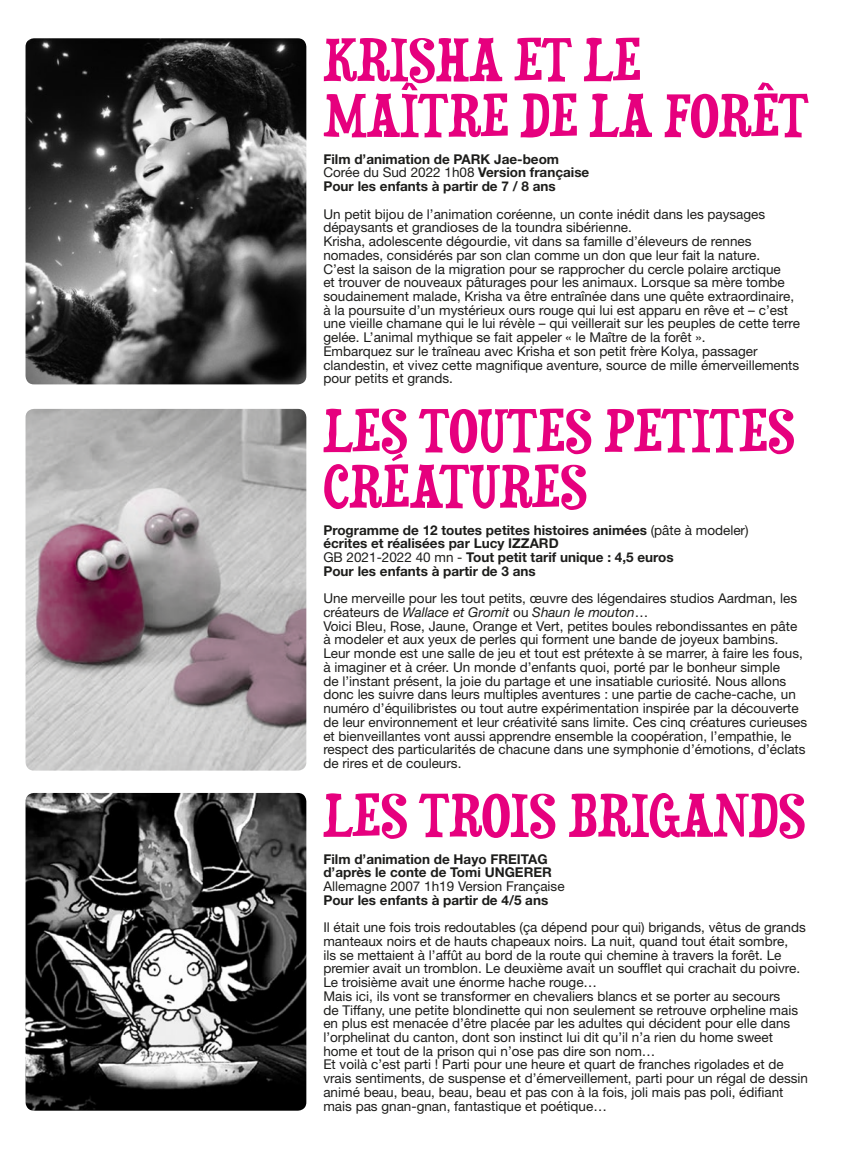
<style>
.page{position:relative;width:851px;height:1149px;background:#fff}
.page>*{position:absolute;margin:0;border:0;box-sizing:border-box;transform-origin:0 0}
.t1{font:54px/55.8px "Duality";color:#e6007e}
.t2{font:13.5px/13.6px "Helvetica Neue LT Std";color:#1d1d1b}
.t3{font:700 13.5px/13.6px "Helvetica Neue LT Std";color:#1d1d1b}
.s1{font-weight:400}
.s2{font-style:italic}
</style>
<div class="page">
<img style="left:26px;top:38px;width:280px;height:346px">
<img style="left:26px;top:409px;width:280px;height:361px">
<img style="left:26px;top:792px;width:280px;height:318px">
<h1 class="t1" style="left:323px;top:31px;width:486px">KRISHA ET LE<br>MAÎTRE DE LA FORÊT</h1>
<p class="t3" style="left:323px;top:152px;width:267px">Film d’animation de PARK Jae-beom<br><span class="s1">Corée du Sud 2022 1h08</span> Version française<br>Pour les enfants à partir de 7 / 8 ans</p>
<p class="t2" style="left:323px;top:207px;width:478px">Un petit bijou de l’animation coréenne, un conte inédit dans les paysages dépaysants et grandioses de la toundra sibérienne.<br>Krisha, adolescente dégourdie, vit dans sa famille d’éleveurs de rennes nomades, considérés par son clan comme un don que leur fait la nature.<br>C’est la saison de la migration pour se rapprocher du cercle polaire arctique<br>et trouver de nouveaux pâturages pour les animaux. Lorsque sa mère tombe soudainement malade, Krisha va être entraînée dans une quête extraordinaire, à la poursuite d’un mystérieux ours rouge qui lui est apparu en rêve et – c’est une vieille chamane qui le lui révèle – qui veillerait sur les peuples de cette terre gelée. L’animal mythique se fait appeler « le Maître de la forêt ».<br>Embarquez sur le traîneau avec Krisha et son petit frère Kolya, passager clandestin, et vivez cette magnifique aventure, source de mille émerveillements pour petits et grands.</p>
<h1 class="t1" style="left:323px;top:402px;width:473px">LES TOUTES PETITES<br>CRÉATURES</h1>
<p class="t3" style="left:323px;top:522px;width:426px">Programme de 12 toutes petites histoires animées <span class="s1">(pâte à modeler) </span>écrites et réalisées par Lucy IZZARD<br><span class="s1">GB 2021-2022 40 mn -</span> Tout petit tarif unique : 4,5 euros<br>Pour les enfants à partir de 3 ans</p>
<p class="t2" style="left:323px;top:591px;width:485px">Une merveille pour les tout petits, œuvre des légendaires studios Aardman, les créateurs de <span class="s2">Wallace et Gromit</span> ou <span class="s2">Shaun le mouton</span>…<br>Voici Bleu, Rose, Jaune, Orange et Vert, petites boules rebondissantes en pâte à modeler et aux yeux de perles qui forment une bande de joyeux bambins.<br>Leur monde est une salle de jeu et tout est prétexte à se marrer, à faire les fous, à imaginer et à créer. Un monde d’enfants quoi, porté par le bonheur simple<br>de l’instant présent, la joie du partage et une insatiable curiosité. Nous allons donc les suivre dans leurs multiples aventures : une partie de cache-cache, un numéro d’équilibristes ou tout autre expérimentation inspirée par la découverte de leur environnement et leur créativité sans limite. Ces cinq créatures curieuses et bienveillantes vont aussi apprendre ensemble la coopération, l’empathie, le respect des particularités de chacune dans une symphonie d’émotions, d’éclats de rires et de couleurs.</p>
<h1 class="t1" style="left:323px;top:786px;width:484px">LES TROIS BRIGANDS</h1>
<p class="t3" style="left:323px;top:851px;width:230px">Film d’animation de Hayo FREITAG d’après le conte de Tomi UNGERER</p>
<p class="t2" style="left:323px;top:878px;width:243px">Allemagne 2007 1h19 Version Française</p>
<p class="t3" style="left:323px;top:892px;width:226px">Pour les enfants à partir de 4/5 ans</p>
<p class="t2" style="left:323px;top:920px;width:486px">Il était une fois trois redoutables (ça dépend pour qui) brigands, vêtus de grands manteaux noirs et de hauts chapeaux noirs. La nuit, quand tout était sombre,<br>ils se mettaient à l’affût au bord de la route qui chemine à travers la forêt. Le premier avait un tromblon. Le deuxième avait un soufflet qui crachait du poivre.<br>Le troisième avait une énorme hache rouge…<br>Mais ici, ils vont se transformer en chevaliers blancs et se porter au secours<br>de Tiffany, une petite blondinette qui non seulement se retrouve orpheline mais en plus est menacée d’être placée par les adultes qui décident pour elle dans l’orphelinat du canton, dont son instinct lui dit qu’il n’a rien du home sweet home et tout de la prison qui n’ose pas dire son nom…<br>Et voilà c’est parti ! Parti pour une heure et quart de franches rigolades et de vrais sentiments, de suspense et d’émerveillement, parti pour un régal de dessin animé beau, beau, beau, beau et pas con à la fois, joli mais pas poli, édifiant mais pas gnan-gnan, fantastique et poétique…</p>
</div>
